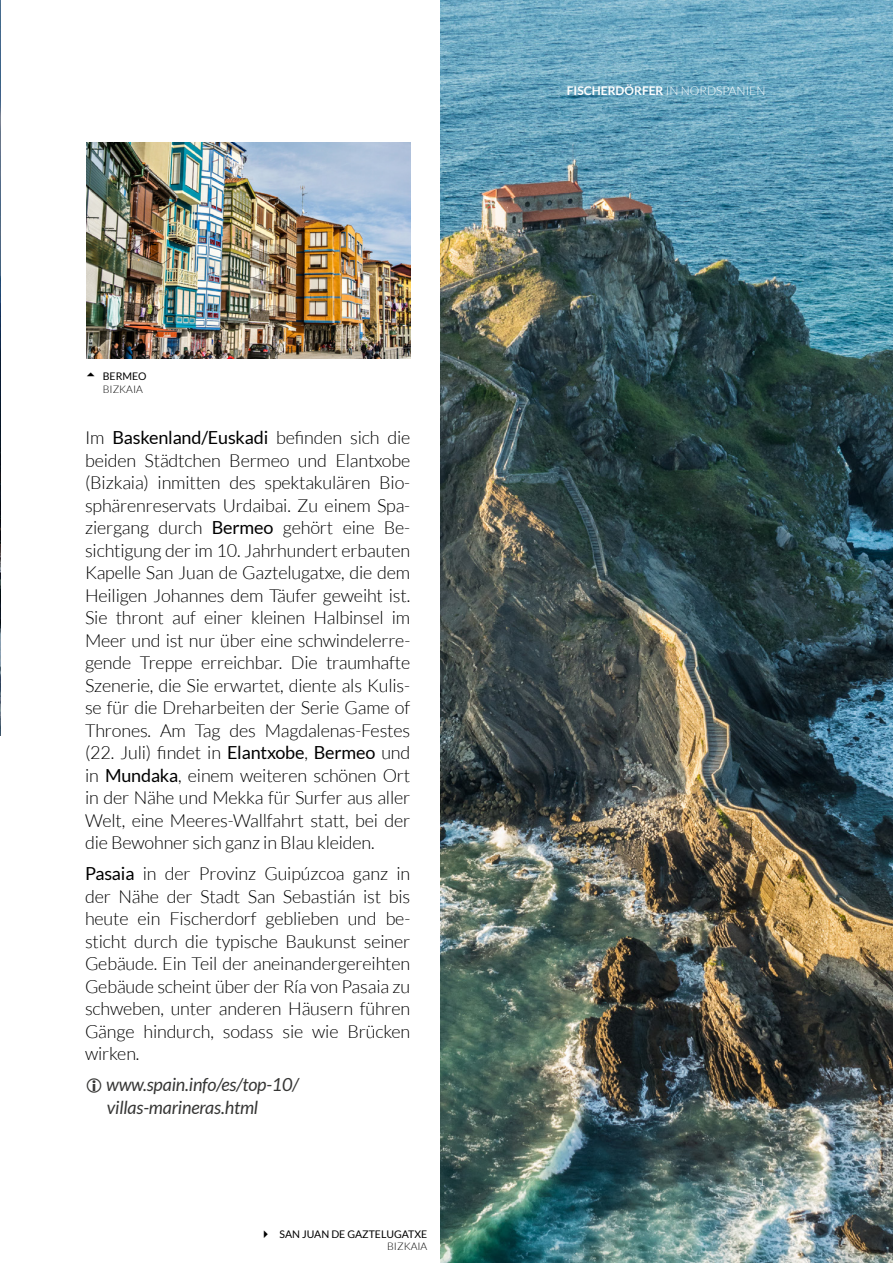
<style>
.page{position:relative;width:893px;height:1263px;background:#fff}
.page>*{position:absolute;margin:0;border:0;box-sizing:border-box;transform-origin:0 0}
.t1{font:300 18px/22.5px "Lato";letter-spacing:-.01em;color:#000;text-align:justify}
.t2{font:italic 18px/22.5px "Lato";letter-spacing:-.01em;color:#363635}
.t3{font:700 12px "Lato";color:#fff}
.t4{font:300 12px "Lato";color:#fff}
.t5{font:10.5px "Lato";color:#000}
.t6{font:300 10.5px "Lato";color:#000}
.s1{font-weight:400}
.s2{font-weight:300}
</style>
<div class="page">
<img style="left:440px;top:0;width:453px;height:1263px">
<img style="left:0;top:0;width:1px;height:736px">
<img style="left:86px;top:142px;width:324px;height:217px">
<p class="t5" style="left:103px;top:370px;width:45px">BERMEO</p>
<p class="t6" style="left:103px;top:383px;width:42px">BIZKAIA</p>
<p class="t1" style="left:85px;top:426px;width:327px">Im <span class="s1">Baskenland/Euskadi</span> befinden sich die beiden Städtchen Bermeo und Elantxobe (Bizkaia) inmitten des spektakulären Bio&shy;sphärenreservats Urdaibai. Zu einem Spa&shy;ziergang durch <span class="s1">Bermeo</span> gehört eine Be&shy;sichtigung der im 10. Jahrhundert erbauten Kapelle San Juan de Gaztelugatxe, die dem Heiligen Johannes dem Täufer geweiht ist.<br>Sie thront auf einer kleinen Halbinsel im Meer und ist nur über eine schwindelerre&shy;gende Treppe erreichbar. Die traumhafte Szenerie, die Sie erwartet, diente als Kulis&shy;se für die Dreharbeiten der Serie Game of Thrones. Am Tag des Magdalenas-Festes (22. Juli) findet in <span class="s1">Elantxobe</span>, <span class="s1">Bermeo</span> und in <span class="s1">Mundaka</span>, einem weiteren schönen Ort in der Nähe und Mekka für Surfer aus aller Welt, eine Meeres-Wallfahrt statt, bei der die Bewohner sich ganz in Blau kleiden.</p>
<p class="t1" style="left:85px;top:862px;width:327px"><span class="s1">Pasaia</span> in der Provinz Guipúzcoa ganz in der Nähe der Stadt San Sebastián ist bis heute ein Fischerdorf geblieben und be&shy;sticht durch die typische Baukunst seiner Gebäude. Ein Teil der aneinandergereihten Gebäude scheint über der Ría von Pasaia zu schweben, unter anderen Häusern führen Gänge hindurch, sodass sie wie Brücken wirken.</p>
<p class="t2" style="left:106px;top:1074px;width:194px">www.spain.info/es/top-10/ villas-marineras.html</p>
<p class="t5" style="left:280px;top:1228px;width:149px">SAN JUAN DE GAZTELUGATXE</p>
<p class="t6" style="left:387px;top:1241px;width:42px">BIZKAIA</p>
<p class="t3" style="left:567px;top:83px;width:200px">FISCHERDÖRFER <span class="s2">IN NORDSPANIEN</span></p>
<p class="t4" style="left:751px;top:1175px;width:15px">11</p>
</div>
